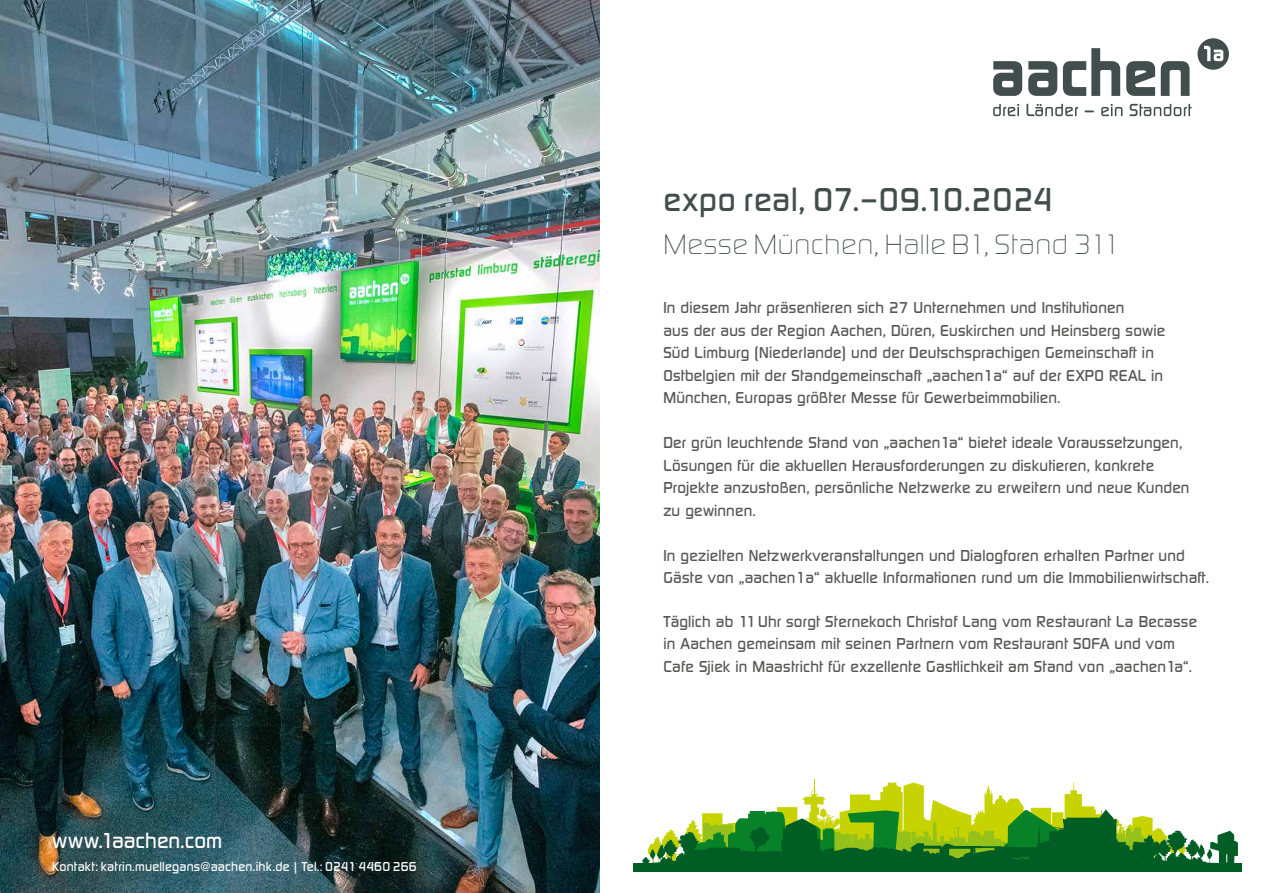
<style>
.page{position:relative;width:1263px;height:893px;background:#fff}
.page>*{position:absolute;margin:0;border:0;box-sizing:border-box;transform-origin:0 0}
.t1{font:500 34.5px "Digital Sans EFCEOP";letter-spacing:.02em;color:#424e4e}
.t2{font:300 29.1px "Digital Sans EFCEOP";letter-spacing:.02em;color:#424e4e}
.t3{font:500 22.5px "Digital Sans EFCEOP";letter-spacing:.005em;color:#fff}
.t4{font:500 16.5px/22.5px "Digital Sans EFCEOP";letter-spacing:.01em;color:#565655}
.t5{font:500 13.5px "Digital Sans EFCEOP";letter-spacing:.015em;color:#fff}
</style>
<div class="page">
<svg style="left:1197px;top:38px;width:32px;height:32px"></svg>
<svg style="left:993px;top:104px;width:198px;height:12px"></svg>
<svg style="left:993px;top:48px;width:196px;height:48px"></svg>
<img style="left:0;top:0;width:600px;height:893px">
<div style="left:633px;top:863px;width:609px;height:9px;background:#005e24"></div>
<svg style="left:642px;top:780px;width:596px;height:83px"></svg>
<h3 class="t3" style="left:52px;top:827px;width:172px">www.1aachen.com</h3>
<p class="t5" style="left:52px;top:859px;width:366px">Kontakt: katrin.muellegans@aachen.ihk.de | Tel.: 0241 4460 266</p>
<h1 class="t1" style="left:663px;top:179px;width:391px">expo real, 07.–09.10.2024</h1>
<h2 class="t2" style="left:663px;top:227px;width:459px">Messe München, Halle B1, Stand 311</h2>
<p class="t4" style="left:663px;top:296px;width:503px">In diesem Jahr präsentieren sich 27 Unternehmen und Institutionen<br>aus der aus der Region Aachen, Düren, Euskirchen und Heinsberg sowie Süd Limburg (Niederlande) und der Deutschsprachigen Gemeinschaft in Ostbelgien mit der Standgemeinschaft „aachen1a“ auf der EXPO REAL in München, Europas größter Messe für Gewerbeimmobilien.</p>
<p class="t4" style="left:663px;top:431px;width:528px">Der grün leuchtende Stand von „aachen1a“ bietet ideale Voraussetzungen, Lösungen für die aktuellen Herausforderungen zu diskutieren, konkrete Projekte anzustoßen, persönliche Netzwerke zu erweitern und neue Kunden zu gewinnen.</p>
<p class="t4" style="left:663px;top:544px;width:547px">In gezielten Netzwerkveranstaltungen und Dialogforen erhalten Partner und<br>Gäste von „aachen1a“ aktuelle Informationen rund um die Immobilienwirtschaft.</p>
<p class="t4" style="left:663px;top:610px;width:535px">Täglich ab 11Uhr sorgt Sternekoch Christof Lang vom Restaurant La Becasse in Aachen gemeinsam mit seinen Partnern vom Restaurant SOFA und vom<br>Cafe Sjiek in Maastricht für exzellente Gastlichkeit am Stand von „aachen1a“.</p>
</div>
